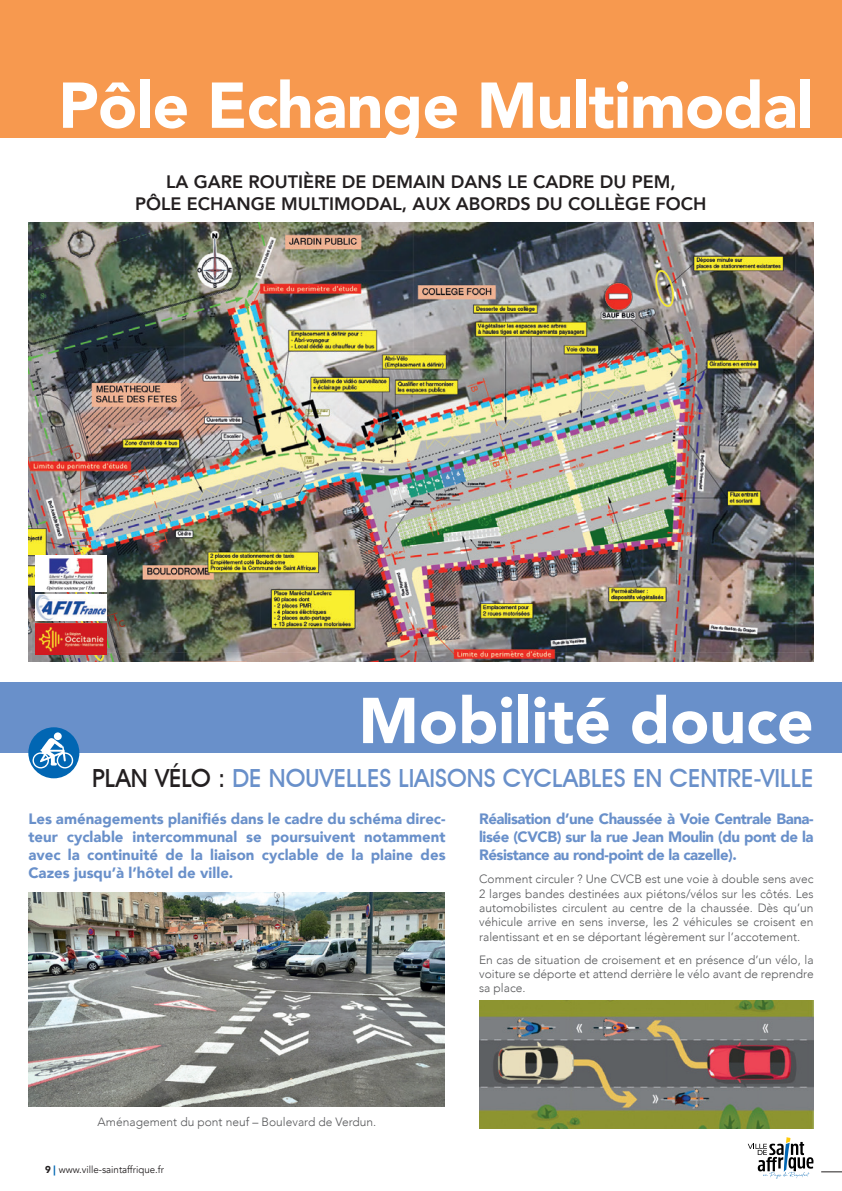
<style>
.page{position:relative;width:842px;height:1191px;background:#fff}
.page>*{position:absolute;margin:0;border:0;box-sizing:border-box;transform-origin:0 0}
.t1{font:900 64px "Avenir";letter-spacing:-.01em;color:#fff}
.t2{font:500 25px "Avant Garde IT Cby BT";color:#6990ca}
.t3{font:800 18px/21.6px "Avenir";color:#231f20;text-align:center}
.t4{font:900 15px/18px "Avenir";letter-spacing:-.015em;color:#6990ca;text-align:justify}
.t5{font:300 12px/14.4px "Avenir";color:#57585a;text-align:justify}
.t6{font:10px "Avenir";color:#231f20}
.s1{color:#231f20}
.s2{font-weight:900}
.s3{font-weight:900;color:#0166b3}
</style>
<div class="page">
<svg style="left:821px;top:1171px;width:21px;height:1px"></svg>
<svg style="left:748px;top:1137px;width:65px;height:41px"></svg>
<div style="left:0;top:0;width:842px;height:137px;background:#f7994f"></div>
<img style="left:28px;top:222px;width:786px;height:439px">
<div style="left:0;top:682px;width:842px;height:71px;background:#6990ca"></div>
<img style="left:479px;top:1000px;width:335px;height:128px">
<img style="left:35px;top:594px;width:72px;height:26px">
<img style="left:35px;top:623px;width:72px;height:31px">
<div style="left:35px;top:555px;width:72px;height:36px;background:#fff"></div>
<img style="left:49px;top:559px;width:44px;height:26px">
<img style="left:47px;top:585px;width:48px;height:5px">
<div style="left:28px;top:727px;width:51px;height:51px;background:#0166b3;border-radius:50%"></div>
<svg style="left:32px;top:738px;width:42px;height:32px"></svg>
<div style="left:54px;top:732px;width:8px;height:8px;background:#fff;border-radius:50%"></div>
<img style="left:28px;top:892px;width:417px;height:214px">
<h1 class="t1" style="left:58px;top:51px;width:757px">Pôle Echange Multimodal</h1>
<h3 class="t3" style="left:135px;top:171px;width:573px">LA GARE ROUTIÈRE DE DEMAIN DANS LE CADRE DU PEM,<br>PÔLE ECHANGE MULTIMODAL, AUX ABORDS DU COLLÈGE FOCH</h3>
<h1 class="t1" style="left:358px;top:666px;width:457px">Mobilité douce</h1>
<h2 class="t2" style="left:92px;top:762px;width:723px"><span class="s1">PLAN VÉLO :</span> DE NOUVELLES LIAISONS CYCLABLES EN CENTRE-VILLE</h2>
<p class="t4" style="left:479px;top:809px;width:336px">Réalisation d’une Chaussée à Voie Centrale Bana&shy;lisée (CVCB) sur la rue Jean Moulin (du pont de la Résistance au rond-point de la cazelle).</p>
<p class="t5" style="left:479px;top:871px;width:336px">Comment circuler ? Une CVCB est une voie à double sens avec 2 larges bandes destinées aux piétons/vélos sur les côtés. Les automobilistes circulent au centre de la chaussée. Dès qu’un véhicule arrive en sens inverse, les 2 véhicules se croisent en ralentissant et en se déportant légèrement sur l’accotement.</p>
<p class="t5" style="left:479px;top:952px;width:336px">En cas de situation de croisement et en présence d’un vélo, la voiture se déporte et attend derrière le vélo avant de reprendre sa place.</p>
<p class="t4" style="left:28px;top:809px;width:419px">Les aménagements planifiés dans le cadre du schéma direc&shy;teur cyclable intercommunal se poursuivent notamment avec la continuité de la liaison cyclable de la plaine des Cazes jusqu’à l’hôtel de ville.</p>
<p class="t5" style="left:98px;top:1115px;width:280px">Aménagement du pont neuf – Boulevard de Verdun.</p>
<p class="t6" style="left:45px;top:1163px;width:120px"><span class="s2">9</span> <span class="s3">|</span> www.ville-saintaffrique.fr</p>
</div>
